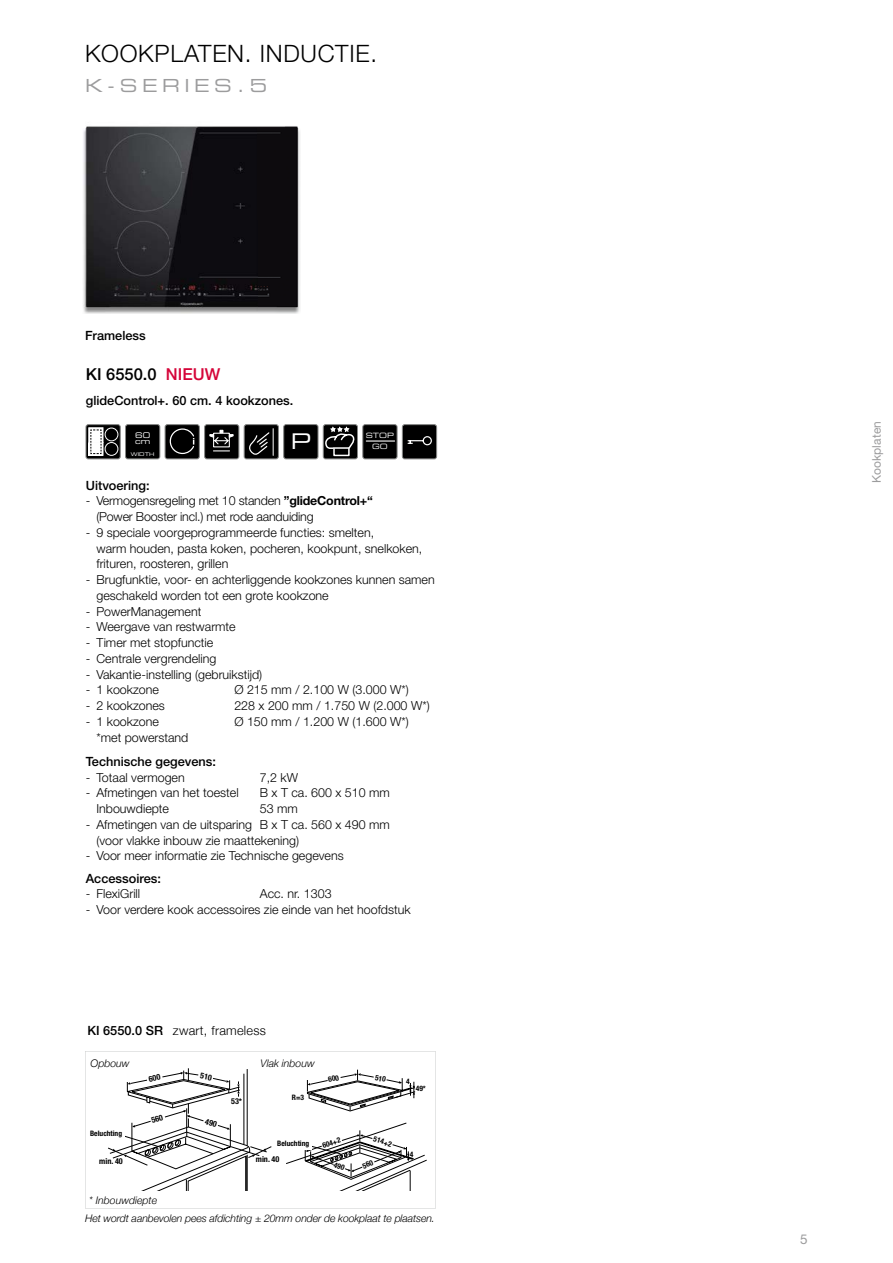
<style>
.page{position:relative;width:893px;height:1263px;background:#fff}
.page>*{position:absolute;margin:0;border:0;box-sizing:border-box;transform-origin:0 0}
.t1{font:300 24px "Helvetica Neue CE";letter-spacing:.03em;color:#000}
.t2{font:21.6px "Eurostile Extended Two";color:#fff}
.t3{font:18px "Eurostile Extended Two";letter-spacing:.25em;color:#9c9c9d}
.t4{font:500 16.5px "Helvetica Neue CE";color:#000}
.t5{font:13.5px "Helvetica Neue CE";color:#9c9c9d}
.t6{font:500 12.75px "Helvetica Neue CE";color:#000}
.t7{font:300 12.75px "Helvetica Neue";letter-spacing:.02em;color:#000}
.t8{font:300 12.45px/15.8px "Helvetica Neue CE";color:#000}
.t9{font:12px "Helvetica Neue CE";letter-spacing:.01em;color:#9c9c9d}
.t10{font:italic 300 10.5px "Helvetica Neue";letter-spacing:-.01em;color:#000}
.t11{font:700 condensed 8.1px "Helvetica Neue";color:#000}
.t12{font:7.8px/6.4px "Eurostile Extended Two";color:#fff}
.t13{font:700 condensed 7.5px "Helvetica Neue";color:#000}
.t14{font:7.35px/11.1px "Eurostile Extended Two";color:#fff;text-align:center}
.t15{font:5.1px "Eurostile Extended Two";color:#fff}
.s1{color:#d50539}
.s2{font-weight:700}
.s3{font-family:"Helvetica Neue CE";font-weight:500}
</style>
<div class="page">
<div style="left:86px;top:425px;width:34px;height:34px;background:#000;border-radius:2px"></div>
<div style="left:86px;top:424px;width:35px;height:35px;border:1px solid #868786;border-radius:2px"></div>
<svg style="left:88px;top:427px;width:31px;height:29px"></svg>
<div style="left:126px;top:425px;width:34px;height:34px;background:#000;border-radius:2px"></div>
<div style="left:125px;top:424px;width:35px;height:35px;border:1px solid #868786;border-radius:2px"></div>
<div style="left:165px;top:425px;width:34px;height:34px;background:#000;border-radius:2px"></div>
<div style="left:165px;top:424px;width:35px;height:35px;border:1px solid #868786;border-radius:2px"></div>
<svg style="left:169px;top:428px;width:26px;height:27px"></svg>
<div style="left:205px;top:425px;width:34px;height:34px;background:#000;border-radius:2px"></div>
<div style="left:204px;top:424px;width:35px;height:35px;border:1px solid #868786;border-radius:2px"></div>
<svg style="left:209px;top:430px;width:25px;height:22px"></svg>
<div style="left:244px;top:425px;width:34px;height:34px;background:#000;border-radius:2px"></div>
<div style="left:244px;top:424px;width:35px;height:35px;border:1px solid #868786;border-radius:2px"></div>
<svg style="left:249px;top:429px;width:25px;height:27px"></svg>
<div style="left:284px;top:425px;width:34px;height:34px;background:#000;border-radius:2px"></div>
<div style="left:283px;top:424px;width:35px;height:35px;border:1px solid #868786;border-radius:2px"></div>
<div style="left:323px;top:425px;width:34px;height:34px;background:#000;border-radius:2px"></div>
<div style="left:323px;top:424px;width:35px;height:35px;border:1px solid #868786;border-radius:2px"></div>
<div style="left:333px;top:447px;width:17px;height:9px;border:1px solid #fff"></div>
<svg style="left:323px;top:427px;width:35px;height:22px"></svg>
<div style="left:363px;top:425px;width:34px;height:34px;background:#000;border-radius:2px"></div>
<div style="left:362px;top:424px;width:35px;height:35px;border:1px solid #868786;border-radius:2px"></div>
<hr style="left:366px;top:440px;width:29px;height:2px;background:#fff">
<div style="left:402px;top:425px;width:35px;height:34px;background:#000;border-radius:2px"></div>
<div style="left:402px;top:424px;width:35px;height:35px;border:1px solid #868786;border-radius:2px"></div>
<svg style="left:407px;top:436px;width:25px;height:10px"></svg>
<svg style="left:85px;top:1051px;width:351px;height:157px"></svg>
<img style="left:86px;top:126px;width:212px;height:2px">
<img style="left:83px;top:128px;width:217px;height:186px">
<div style="left:90px;top:1130px;width:35px;height:9px;background:#fff"></div>
<div style="left:277px;top:1140px;width:35px;height:9px;background:#fff"></div>
<svg style="left:93px;top:1068px;width:179px;height:123px"></svg>
<svg style="left:307px;top:1070px;width:108px;height:42px"></svg>
<svg style="left:286px;top:1122px;width:141px;height:70px"></svg>
<h1 class="t1" style="left:85px;top:39px;width:293px">KOOKPLATEN. INDUCTIE.</h1>
<h3 class="t3" style="left:85px;top:73px;width:184px">K-SERIES.5</h3>
<p class="t6" style="left:85px;top:327px;width:62px">Frameless</p>
<h3 class="t4" style="left:86px;top:364px;width:136px">KI 6550.0 <span class="s1">NIEUW</span></h3>
<p class="t6" style="left:86px;top:393px;width:209px">glideControl+. 60 cm. 4 kookzones.</p>
<p class="t12" style="left:135px;top:432px;width:17px">60 cm</p>
<p class="t15" style="left:131px;top:450px;width:25px">WIDTH</p>
<h2 class="t2" style="left:291px;top:427px;width:22px">P</h2>
<p class="t14" style="left:366px;top:430px;width:30px">STOP<br>GO</p>
<p class="t6" style="left:86px;top:477px;width:65px">Uitvoering:</p>
<p class="t8" style="left:96px;top:493px;width:278px;text-indent:-11px">- Vermogensregeling met 10 standen <span class="s2">”glideControl+“ </span>(Power Booster incl.) met rode aanduiding</p>
<p class="t8" style="left:96px;top:524px;width:327px;text-indent:-11px">- 9 speciale voorgeprogrammeerde functies: smelten,<br>warm houden, pasta koken, pocheren, kookpunt, snelkoken, frituren, roosteren, grillen</p>
<p class="t8" style="left:96px;top:572px;width:340px;text-indent:-11px">- Brugfunktie, voor- en achterliggende kookzones kunnen samen geschakeld worden tot een grote kookzone</p>
<p class="t8" style="left:86px;top:603px;width:117px">- PowerManagement</p>
<p class="t8" style="left:86px;top:619px;width:151px">- Weergave van restwarmte</p>
<p class="t8" style="left:86px;top:635px;width:129px">- Timer met stopfunctie</p>
<p class="t8" style="left:86px;top:650px;width:132px">- Centrale vergrendeling</p>
<p class="t8" style="left:86px;top:666px;width:178px">- Vakantie-instelling (gebruikstijd)</p>
<p class="t8" style="left:86px;top:682px;width:75px">- 1 kookzone</p>
<p class="t8" style="left:234px;top:682px;width:176px">Ø 215 mm / 2.100 W (3.000 W*)</p>
<p class="t8" style="left:86px;top:698px;width:81px">- 2 kookzones</p>
<p class="t8" style="left:234px;top:698px;width:197px">228 x 200 mm / 1.750 W (2.000 W*)</p>
<p class="t8" style="left:86px;top:713px;width:75px">- 1 kookzone</p>
<p class="t8" style="left:234px;top:713px;width:176px">Ø 150 mm / 1.200 W (1.600 W*)</p>
<p class="t8" style="left:96px;top:729px;width:94px">*met powerstand</p>
<p class="t6" style="left:86px;top:754px;width:132px">Technische gegevens:</p>
<p class="t8" style="left:86px;top:769px;width:100px">- Totaal vermogen</p>
<p class="t8" style="left:260px;top:769px;width:40px">7,2 kW</p>
<p class="t8" style="left:86px;top:785px;width:154px">- Afmetingen van het toestel</p>
<p class="t8" style="left:260px;top:785px;width:132px">B x T ca. 600 x 510 mm</p>
<p class="t8" style="left:96px;top:801px;width:74px">Inbouwdiepte</p>
<p class="t8" style="left:260px;top:801px;width:40px">53 mm</p>
<p class="t8" style="left:96px;top:816px;width:295px;text-indent:-11px">- Afmetingen van de uitsparing B x T ca. 560 x 490 mm (voor vlakke inbouw zie maattekening)</p>
<p class="t8" style="left:86px;top:848px;width:259px">- Voor meer informatie zie Technische gegevens</p>
<p class="t6" style="left:86px;top:870px;width:77px">Accessoires:</p>
<p class="t8" style="left:86px;top:886px;width:56px">- FlexiGrill</p>
<p class="t8" style="left:260px;top:886px;width:73px">Acc. nr. 1303</p>
<p class="t8" style="left:86px;top:902px;width:326px">- Voor verdere kook accessoires zie einde van het hoofdstuk</p>
<p class="t7" style="left:87px;top:1020px;width:180px"><span class="s3">KI 6550.0 SR</span> zwart, frameless</p>
<p class="t10" style="left:91px;top:1054px;width:41px">Opbouw</p>
<p class="t10" style="left:261px;top:1054px;width:56px">Vlak inbouw</p>
<p class="t13" style="left:90px;top:1128px;width:33px">Beluchting</p>
<p class="t11" style="left:231px;top:1096px;width:12px">53*</p>
<p class="t13" style="left:292px;top:1092px;width:14px">R=3</p>
<p class="t13" style="left:277px;top:1139px;width:33px">Beluchting</p>
<p class="t11" style="left:99px;top:1156px;width:25px">min. 40</p>
<p class="t11" style="left:256px;top:1154px;width:25px">min. 40</p>
<p class="t10" style="left:89px;top:1192px;width:69px">* Inbouwdiepte</p>
<p class="t13" style="left:321px;top:1141px;width:20px;rotate:-17deg">604+2</p>
<p class="t13" style="left:375px;top:1134px;width:20px;rotate:17deg">514+2</p>
<p class="t13" style="left:406px;top:1077px;width:5px">4</p>
<p class="t13" style="left:416px;top:1084px;width:12px">49*</p>
<p class="t13" style="left:410px;top:1149px;width:5px">4</p>
<p class="t10" style="left:85px;top:1210px;width:351px">Het wordt aanbevolen pees afdichting ± 20mm onder de kookplaat te plaatsen.</p>
<p class="t9" style="left:869px;top:483px;width:63px;rotate:-90deg">Kookplaten</p>
<p class="t5" style="left:800px;top:1231px;width:9px">5</p>
</div>
